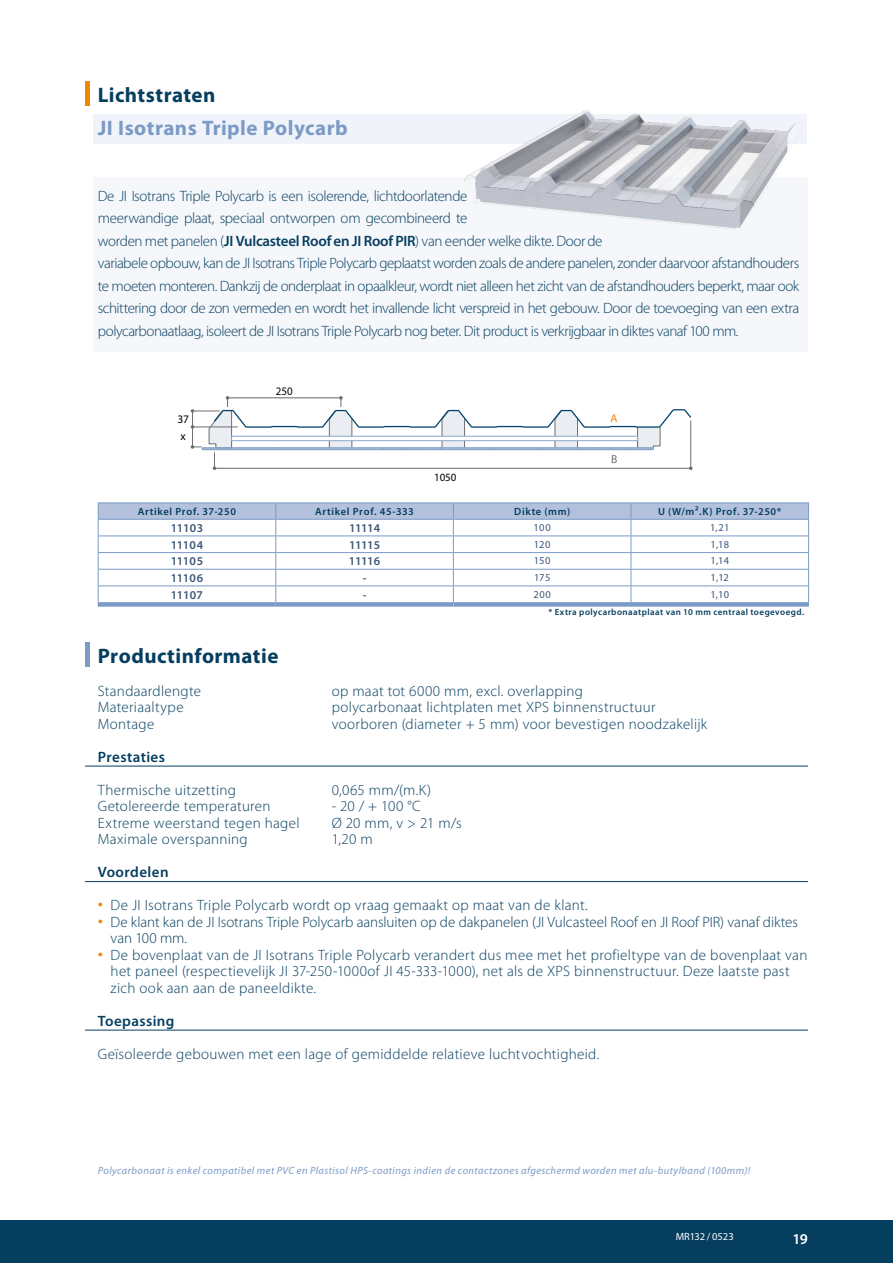
<style>
.page{position:relative;width:893px;height:1263px;background:#fff}
.page>*{position:absolute;margin:0;border:0;box-sizing:border-box;transform-origin:0 0}
.t1{font:700 21px "Myriad Pro";letter-spacing:.02em;color:#053e5f}
.t2{font:700 21px "Myriad Pro";letter-spacing:.02em;color:#7b9ac6}
.t3{font:300 15px/22.5px "Myriad Pro";letter-spacing:-.03em;color:#053e5f}
.t4{font:300 15px/16.5px "Myriad Pro";letter-spacing:.02em;color:#053e5f}
.t5{font:300 15px/16.5px "Myriad Pro";color:#053e5f}
.t6{font:300 15px "Myriad Pro";letter-spacing:.025em;color:#053e5f}
.t7{font:600 15px "Myriad Pro";letter-spacing:.025em;color:#053e5f}
.t8{font:600 15px "Myriad Pro";color:#fff}
.t9{font:600 12px "Myriad Pro";letter-spacing:-.03em;color:#3d5777}
.t10{font:11.55px/17.7px "Myriad Pro";color:#000}
.t11{font:11.55px "Myriad Pro";color:#000;scale:.95 1}
.t12{font:11.55px "Myriad Pro";color:#f18601}
.t13{font:11.55px "Myriad Pro";color:#706f6f}
.t14{font:11.1px "Myriad Pro";color:#000}
.t15{font:italic 10.5px "Myriad Pro";letter-spacing:.04em;color:#7b9ac6}
.t16{font:600 10.5px "Myriad Pro";letter-spacing:.06em;color:#053e5f}
.t17{font:10.5px "Myriad Pro";letter-spacing:.02em;color:#3d5777}
.t18{font:10.5px "Myriad Pro";letter-spacing:-.01em;color:#fff}
.t19{font:600 9px "Myriad Pro";letter-spacing:.05em;color:#053e5f}
.s1{font-weight:600}
.s2{font-size:21px;color:#f18700}
</style>
<div class="page">
<hr style="left:85px;top:82px;width:4px;height:24px;background:#f18700">
<div style="left:94px;top:115px;width:713px;height:29px;background:#f0f3f9"></div>
<div style="left:94px;top:177px;width:714px;height:175px;background:#f5f7fb"></div>
<div style="left:98px;top:602px;width:178px;height:5px;background:#7b9ac6"></div>
<div style="left:276px;top:602px;width:177px;height:5px;background:#7b9ac6"></div>
<div style="left:453px;top:602px;width:178px;height:5px;background:#7b9ac6"></div>
<div style="left:631px;top:602px;width:178px;height:5px;background:#7b9ac6"></div>
<hr style="left:453px;top:502px;width:178px;height:1px;background:#7b9ac6">
<hr style="left:631px;top:502px;width:178px;height:1px;background:#7b9ac6">
<hr style="left:98px;top:502px;width:178px;height:1px;background:#7b9ac6">
<hr style="left:276px;top:502px;width:177px;height:1px;background:#7b9ac6">
<svg style="left:98px;top:503px;width:711px;height:99px"></svg>
<hr style="left:98px;top:519px;width:178px;height:1px;background:#7b9ac6">
<hr style="left:276px;top:519px;width:177px;height:1px;background:#7b9ac6">
<hr style="left:85px;top:643px;width:4px;height:24px;background:#7b9ac6">
<hr style="left:85px;top:766px;width:723px;height:1px;background:#053e5f">
<hr style="left:85px;top:881px;width:723px;height:1px;background:#053e5f">
<hr style="left:85px;top:1030px;width:723px;height:1px;background:#053e5f">
<svg style="left:191px;top:396px;width:501px;height:74px"></svg>
<img style="left:457px;top:110px;width:350px;height:120px">
<div style="left:0;top:1220px;width:893px;height:43px;background:#053e5f"></div>
<h1 class="t1" style="left:98px;top:81px;width:119px">Lichtstraten</h1>
<h1 class="t2" style="left:98px;top:114px;width:251px">JI Isotrans Triple Polycarb</h1>
<p class="t3" style="left:98px;top:184px;width:703px">De JI Isotrans Triple Polycarb is een isolerende, lichtdoorlatende<br>meerwandige plaat, speciaal ontworpen om gecombineerd te<br>worden met panelen (<span class="s1">JI Vulcasteel Roof en JI Roof PIR</span>) van eender welke dikte. Door de<br>variabele opbouw, kan de JI Isotrans Triple Polycarb geplaatst worden zoals de andere panelen, zonder daarvoor afstandhouders te moeten monteren. Dankzij de onderplaat in opaalkleur, wordt niet alleen het zicht van de afstandhouders beperkt, maar ook schittering door de zon vermeden en wordt het invallende licht verspreid in het gebouw. Door de toevoeging van een extra polycarbonaatlaag, isoleert de JI Isotrans Triple Polycarb nog beter. Dit product is verkrijgbaar in diktes vanaf 100 mm.</p>
<p class="t10" style="left:177px;top:410px;width:13px">37 x</p>
<p class="t11" style="left:276px;top:384px;width:19px">250</p>
<p class="t14" style="left:434px;top:470px;width:24px">1050</p>
<p class="t12" style="left:611px;top:411px;width:9px">A</p>
<p class="t13" style="left:611px;top:452px;width:8px">B</p>
<p class="t16" style="left:138px;top:505px;width:100px">Artikel Prof. 37-250</p>
<p class="t16" style="left:315px;top:505px;width:100px">Artikel Prof. 45-333</p>
<p class="t16" style="left:514px;top:505px;width:58px">Dikte (mm)</p>
<p class="t16" style="left:658px;top:505px;width:125px">U (W/m2.K) Prof. 37-250*</p>
<p class="t9" style="left:171px;top:520px;width:34px">11103</p>
<p class="t9" style="left:349px;top:520px;width:33px">11114</p>
<p class="t17" style="left:534px;top:521px;width:19px">100</p>
<p class="t17" style="left:710px;top:521px;width:21px">1,21</p>
<p class="t9" style="left:171px;top:537px;width:34px">11104</p>
<p class="t9" style="left:349px;top:537px;width:33px">11115</p>
<p class="t17" style="left:534px;top:538px;width:18px">120</p>
<p class="t17" style="left:710px;top:538px;width:20px">1,18</p>
<p class="t9" style="left:171px;top:554px;width:34px">11105</p>
<p class="t9" style="left:349px;top:554px;width:33px">11116</p>
<p class="t17" style="left:534px;top:554px;width:18px">150</p>
<p class="t17" style="left:710px;top:554px;width:20px">1,14</p>
<p class="t9" style="left:171px;top:570px;width:34px">11106</p>
<p class="t9" style="left:363px;top:570px;width:5px">-</p>
<p class="t17" style="left:534px;top:571px;width:18px">175</p>
<p class="t17" style="left:711px;top:571px;width:20px">1,12</p>
<p class="t9" style="left:171px;top:587px;width:34px">11107</p>
<p class="t9" style="left:363px;top:587px;width:5px">-</p>
<p class="t17" style="left:533px;top:588px;width:19px">200</p>
<p class="t17" style="left:710px;top:588px;width:20px">1,10</p>
<p class="t19" style="left:548px;top:607px;width:257px">* Extra polycarbonaatplaat van 10 mm centraal toegevoegd.</p>
<h1 class="t1" style="left:98px;top:642px;width:182px">Productinformatie</h1>
<p class="t4" style="left:98px;top:682px;width:105px">Standaardlengte</p>
<p class="t4" style="left:332px;top:682px;width:253px">op maat tot 6000 mm, excl. overlapping</p>
<p class="t4" style="left:98px;top:699px;width:87px">Materiaaltype</p>
<p class="t4" style="left:332px;top:699px;width:325px">polycarbonaat lichtplaten met XPS binnenstructuur</p>
<p class="t6" style="left:98px;top:715px;width:58px">Montage</p>
<p class="t4" style="left:332px;top:715px;width:377px">voorboren (diameter + 5 mm) voor bevestigen noodzakelijk</p>
<p class="t7" style="left:98px;top:747px;width:69px">Prestaties</p>
<p class="t4" style="left:98px;top:781px;width:140px">Thermische uitzetting</p>
<p class="t5" style="left:332px;top:781px;width:101px">0,065 mm/(m.K)</p>
<p class="t4" style="left:98px;top:798px;width:174px">Getolereerde temperaturen</p>
<p class="t5" style="left:332px;top:798px;width:91px">- 20 / + 100 °C</p>
<p class="t6" style="left:98px;top:814px;width:203px">Extreme weerstand tegen hagel</p>
<p class="t5" style="left:332px;top:814px;width:132px">Ø 20 mm, v &gt; 21 m/s</p>
<p class="t4" style="left:98px;top:831px;width:151px">Maximale overspanning</p>
<p class="t5" style="left:332px;top:831px;width:42px">1,20 m</p>
<p class="t7" style="left:98px;top:862px;width:72px">Voordelen</p>
<p class="t4" style="left:98px;top:897px;width:491px"><span class="s2">•</span> De JI Isotrans Triple Polycarb wordt op vraag gemaakt op maat van de klant.</p>
<p class="t5" style="left:111px;top:913px;width:689px;text-indent:-13px"><span class="s2">•</span> De klant kan de JI Isotrans Triple Polycarb aansluiten op de dakpanelen (JI Vulcasteel Roof en JI Roof PIR) vanaf diktes van 100 mm.</p>
<p class="t4" style="left:111px;top:946px;width:698px;text-indent:-13px"><span class="s2">•</span> De bovenplaat van de JI Isotrans Triple Polycarb verandert dus mee met het profieltype van de bovenplaat van het paneel (respectievelijk JI 37-250-1000of JI 45-333-1000), net als de XPS binnenstructuur. Deze laatste past zich ook aan aan de paneeldikte.</p>
<p class="t7" style="left:98px;top:1011px;width:78px">Toepassing</p>
<p class="t4" style="left:98px;top:1045px;width:503px">Geïsoleerde gebouwen met een lage of gemiddelde relatieve luchtvochtigheid.</p>
<p class="t15" style="left:98px;top:1164px;width:654px">Polycarbonaat is enkel compatibel met PVC en Plastisol HPS-coatings indien de contactzones afgeschermd worden met alu-butylband (100mm)!</p>
<p class="t18" style="left:676px;top:1230px;width:60px">MR132 / 0523</p>
<p class="t8" style="left:793px;top:1229px;width:17px">19</p>
</div>
